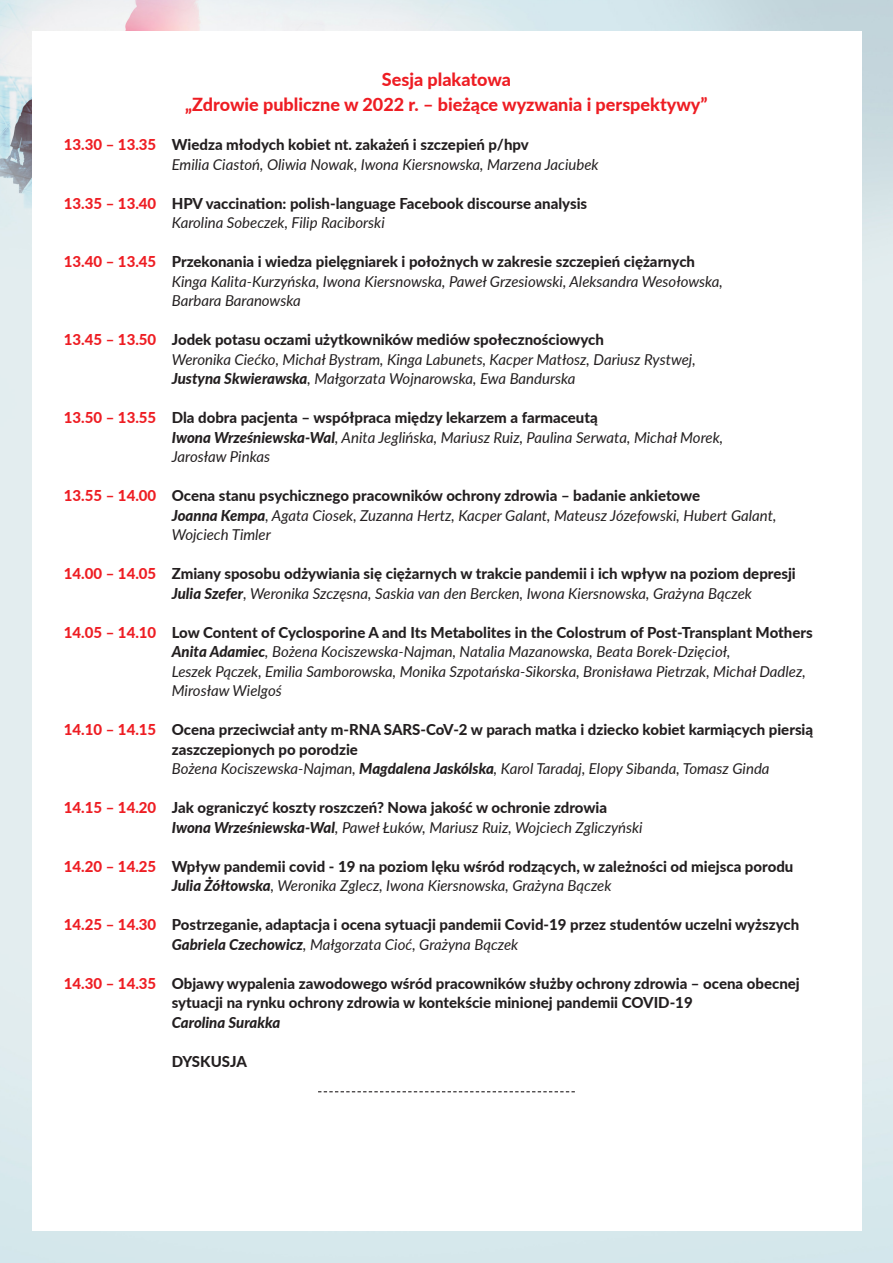
<style>
.page{position:relative;width:893px;height:1263px;background:#fff}
.page>*{position:absolute;margin:0;border:0;box-sizing:border-box;transform-origin:0 0}
.t1{font:800 18px "Lato";color:#ee1d23}
.t2{font:800 15px/19.5px "Lato";color:#231f20}
.t3{font:italic 15px/19.5px "Lato";color:#231f20}
.t4{font:italic 800 15px "Lato";color:#231f20}
.s1{color:#ee1d23}
.s2{font-weight:800}
</style>
<div class="page">
<img style="left:0;top:0;width:893px;height:1263px">
<div style="left:32px;top:32px;width:829px;height:1199px;background:#fff"></div>
<svg style="left:318px;top:1091px;width:257px;height:1px"></svg>
<p class="t1" style="left:382px;top:66px;width:131px">Sesja plakatowa</p>
<p class="t1" style="left:185px;top:91px;width:524px">„Zdrowie publiczne w 2022 r. – bieżące wyzwania i perspektywy”</p>
<p class="t2" style="left:64px;top:134px;width:467px"><span class="s1">13.30 – 13.35</span> Wiedza młodych kobiet nt. zakażeń i szczepień p/hpv</p>
<p class="t3" style="left:172px;top:154px;width:428px">Emilia Ciastoń, Oliwia Nowak, Iwona Kiersnowska, Marzena Jaciubek</p>
<p class="t2" style="left:64px;top:193px;width:525px"><span class="s1">13.35 – 13.40</span> HPV vaccination: polish-language Facebook discourse analysis</p>
<p class="t3" style="left:172px;top:212px;width:215px">Karolina Sobeczek, Filip Raciborski</p>
<p class="t2" style="left:64px;top:251px;width:633px"><span class="s1">13.40 – 13.45</span> Przekonania i wiedza pielęgniarek i położnych w zakresie szczepień ciężarnych</p>
<p class="t3" style="left:172px;top:271px;width:553px">Kinga Kalita-Kurzyńska, Iwona Kiersnowska, Paweł Grzesiowski, Aleksandra Wesołowska,</p>
<p class="t3" style="left:172px;top:290px;width:131px">Barbara Baranowska</p>
<p class="t2" style="left:64px;top:329px;width:542px"><span class="s1">13.45 – 13.50</span> Jodek potasu oczami użytkowników mediów społecznościowych</p>
<p class="t3" style="left:172px;top:349px;width:525px">Weronika Ciećko, Michał Bystram, Kinga Labunets, Kacper Matłosz, Dariusz Rystwej,</p>
<p class="t3" style="left:172px;top:368px;width:405px"><span class="s2">Justyna Skwierawska</span>, Małgorzata Wojnarowska, Ewa Bandurska</p>
<p class="t2" style="left:64px;top:407px;width:535px"><span class="s1">13.50 – 13.55</span> Dla dobra pacjenta – współpraca między lekarzem a farmaceutą</p>
<p class="t3" style="left:172px;top:427px;width:553px"><span class="s2">Iwona Wrześniewska-Wal</span>, Anita Jeglińska, Mariusz Ruiz, Paulina Serwata, Michał Morek,</p>
<p class="t3" style="left:172px;top:446px;width:100px">Jarosław Pinkas</p>
<p class="t2" style="left:64px;top:485px;width:638px"><span class="s1">13.55 – 14.00</span> Ocena stanu psychicznego pracowników ochrony zdrowia – badanie ankietowe</p>
<p class="t3" style="left:172px;top:505px;width:606px"><span class="s2">Joanna Kempa</span>, Agata Ciosek, Zuzanna Hertz, Kacper Galant, Mateusz Józefowski, Hubert Galant,<br>Wojciech Timler</p>
<p class="t2" style="left:64px;top:563px;width:734px"><span class="s1">14.00 – 14.05</span> Zmiany sposobu odżywiania się ciężarnych w trakcie pandemii i ich wpływ na poziom depresji</p>
<p class="t3" style="left:172px;top:583px;width:582px"><span class="s2">Julia Szefer</span>, Weronika Szczęsna, Saskia van den Bercken, Iwona Kiersnowska, Grażyna Bączek</p>
<p class="t2" style="left:64px;top:622px;width:750px"><span class="s1">14.05 – 14.10</span> Low Content of Cyclosporine A and Its Metabolites in the Colostrum of Post-Transplant Mothers</p>
<p class="t3" style="left:172px;top:641px;width:560px"><span class="s2">Anita Adamiec</span>, Bożena Kociszewska-Najman, Natalia Mazanowska, Beata Borek-Dzięcioł,</p>
<p class="t3" style="left:172px;top:661px;width:635px">Leszek Pączek, Emilia Samborowska, Monika Szpotańska-Sikorska, Bronisława Pietrzak, Michał Dadlez,<br>Mirosław Wielgoś</p>
<p class="t2" style="left:172px;top:719px;width:643px;text-indent:-108px"><span class="s1">14.10 – 14.15</span> Ocena przeciwciał anty m-RNA SARS-CoV-2 w parach matka i dziecko kobiet karmiących piersią zaszczepionych po porodzie</p>
<p class="t3" style="left:172px;top:758px;width:599px">Bożena Kociszewska-Najman, <span class="s2">Magdalena Jaskólska</span>, Karol Taradaj, Elopy Sibanda, Tomasz Ginda</p>
<p class="t2" style="left:64px;top:797px;width:545px"><span class="s1">14.15 – 14.20</span> Jak ograniczyć koszty roszczeń? Nowa jakość w ochronie zdrowia</p>
<p class="t3" style="left:172px;top:817px;width:472px"><span class="s2">Iwona Wrześniewska-Wal</span>, Paweł Łuków, Mariusz Ruiz, Wojciech Zgliczyński</p>
<p class="t2" style="left:64px;top:856px;width:731px"><span class="s1">14.20 – 14.25</span> Wpływ pandemii covid - 19 na poziom lęku wśród rodzących, w zależności od miejsca porodu</p>
<p class="t3" style="left:172px;top:875px;width:441px"><span class="s2">Julia Żółtowska</span>, Weronika Zglecz, Iwona Kiersnowska, Grażyna Bączek</p>
<p class="t2" style="left:64px;top:914px;width:737px"><span class="s1">14.25 – 14.30</span> Postrzeganie, adaptacja i ocena sytuacji pandemii Covid-19 przez studentów uczelni wyższych</p>
<p class="t3" style="left:172px;top:934px;width:348px"><span class="s2">Gabriela Czechowicz</span>, Małgorzata Cioć, Grażyna Bączek</p>
<p class="t2" style="left:64px;top:973px;width:737px"><span class="s1">14.30 – 14.35</span> Objawy wypalenia zawodowego wśród pracowników służby ochrony zdrowia – ocena obecnej</p>
<p class="t2" style="left:172px;top:992px;width:522px">sytuacji na rynku ochrony zdrowia w kontekście minionej pandemii COVID-19</p>
<p class="t4" style="left:172px;top:1011px;width:110px">Carolina Surakka</p>
<p class="t2" style="left:172px;top:1051px;width:77px">DYSKUSJA</p>
</div>
